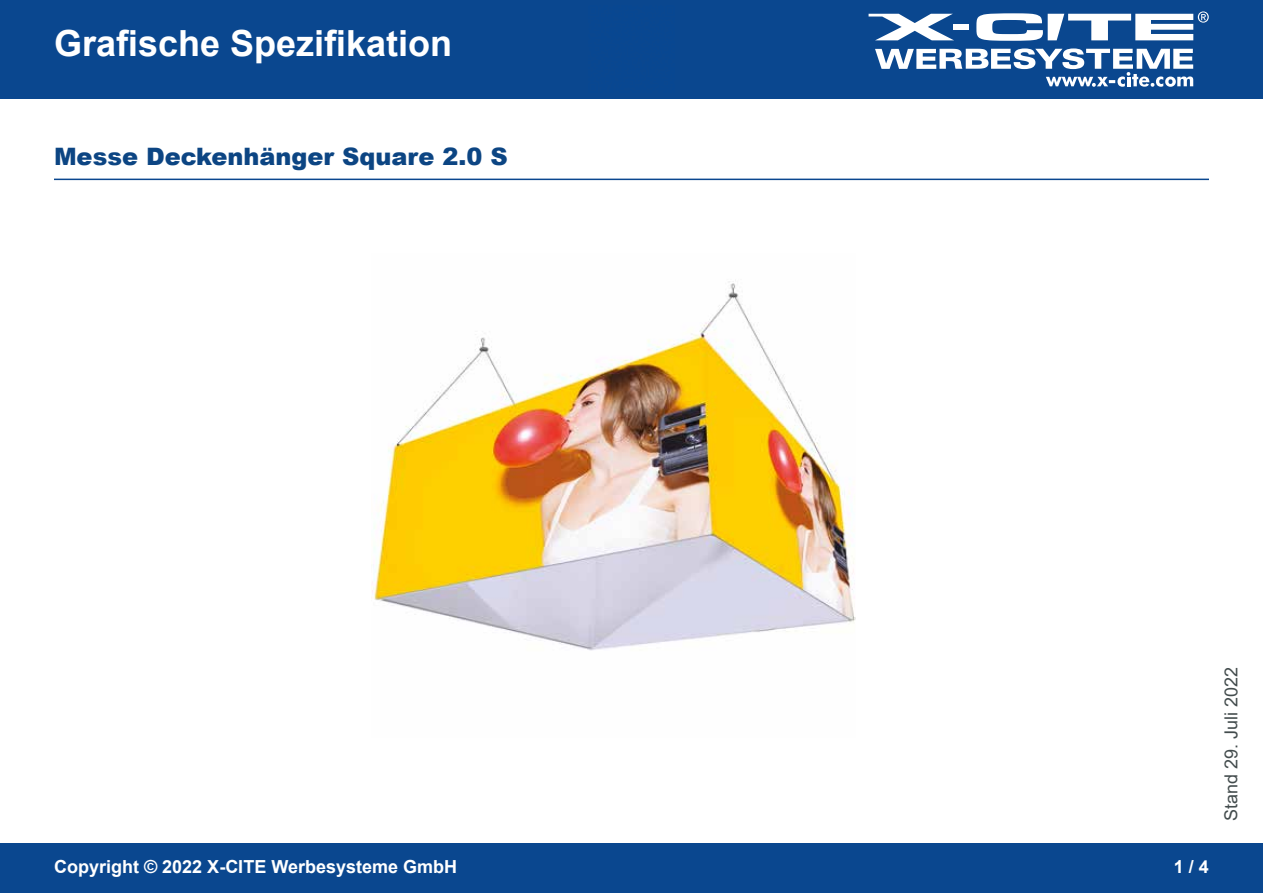
<style>
.page{position:relative;width:1263px;height:893px;background:#fff}
.page>*{position:absolute;margin:0;border:0;box-sizing:border-box;transform-origin:0 0}
.t1{font:700 36px "Arial";color:#fff}
.t2{font:900 24px "Arial";color:#0c4583}
.t3{font:700 18px "Arial";color:#fff}
.t4{font:18px "Arial";color:#434c4d}
</style>
<div class="page">
<div style="left:0;top:0;width:1263px;height:98px;background:#0a478f"></div>
<div style="left:0;top:844px;width:1263px;height:49px;background:#0a478f"></div>
<svg style="left:868px;top:14px;width:85px;height:26px"></svg>
<div style="left:953px;top:24px;width:15px;height:6px;background:#fff"></div>
<svg style="left:875px;top:48px;width:318px;height:39px"></svg>
<svg style="left:976px;top:11px;width:233px;height:30px"></svg>
<hr style="left:54px;top:179px;width:1155px;height:1px;background:#0a478f">
<img style="left:371px;top:280px;width:484px;height:371px">
<h1 class="t1" style="left:54px;top:18px;width:400px">Grafische Spezifikation</h1>
<h2 class="t2" style="left:54px;top:139px;width:455px">Messe Deckenhänger Square 2.0 S</h2>
<p class="t4" style="left:1219px;top:821px;width:156px;rotate:-90deg">Stand 29. Juli 2022</p>
<p class="t3" style="left:54px;top:854px;width:405px">Copyright © 2022 X-CITE Werbesysteme GmbH</p>
<p class="t3" style="left:1174px;top:854px;width:37px">1 / 4</p>
</div>
